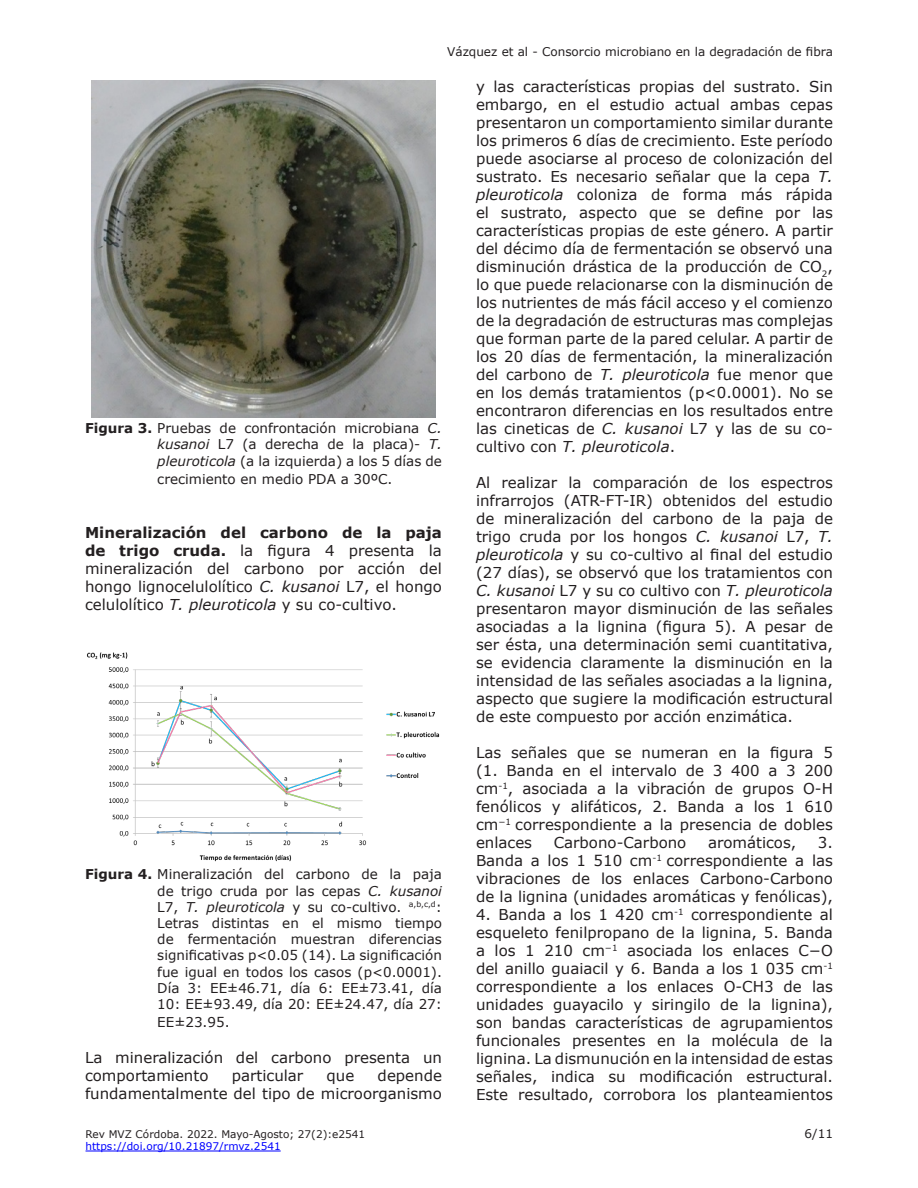
<style>
.page{position:relative;width:918px;height:1188px;background:#fff}
.page>*{position:absolute;margin:0;border:0;box-sizing:border-box;transform-origin:0 0}
.t1{font:15px/18px "Verdana";color:#231f20;text-align:justify}
.t2{font:13.5px/16.2px "Verdana";color:#231f20;text-align:justify}
.t3{font:12px "Verdana";color:#231f20}
.t4{font:10.5px "Verdana";color:#231f20}
.t5{font:10.5px "Verdana";color:#00f}
.s1{font-weight:700}
.s2{font-style:italic}
</style>
<div class="page">
<hr style="left:86px;top:1151px;width:195px;height:1px;background:#00f">
<img style="left:91px;top:81px;width:345px;height:336px">
<img style="left:87px;top:652px;width:353px;height:210px">
<p class="t3" style="left:447px;top:43px;width:387px">Vázquez et al - Consorcio microbiano en la degradación de fibra</p>
<p class="t2" style="left:157px;top:420px;width:286px;text-indent:-72px"><span class="s1">Figura 3.</span> Pruebas de confrontación microbiana <span class="s2">C. kusanoi</span> L7 (a derecha de la placa)- <span class="s2">T. pleuroticola</span> (a la izquierda) a los 5 días de</p>
<p class="t2" style="left:157px;top:471px;width:237px">crecimiento en medio PDA a 30ºC.</p>
<p class="t1" style="left:85px;top:523px;width:358px"><span class="s1">Mineralización del carbono de la paja de trigo cruda.</span> la figura 4 presenta la mineralización del carbono por acción del hongo lignocelulolítico <span class="s2">C. kusanoi</span> L7, el hongo celulolítico <span class="s2">T. pleuroticola</span> y su co-cultivo.</p>
<p class="t2" style="left:157px;top:866px;width:286px;text-indent:-72px"><span class="s1">Figura 4.</span> Mineralización del carbono de la paja de trigo cruda por las cepas <span class="s2">C. kusanoi </span>L7, <span class="s2">T. pleuroticola</span> y su co-cultivo. <sup>a,b,c,d</sup>:<br>Letras distintas en el mismo tiempo de fermentación muestran diferencias significativas p&lt;0.05 (14). La significación fue igual en todos los casos (p&lt;0.0001).<br>Día 3: EE±46.71, día 6: EE±73.41, día 10: EE±93.49, día 20: EE±24.47, día 27:</p>
<p class="t2" style="left:157px;top:1014px;width:74px">EE±23.95.</p>
<p class="t1" style="left:85px;top:1048px;width:358px">La mineralización del carbono presenta un comportamiento</p>
<p class="t1" style="left:85px;top:1066px;width:358px;text-align:right">depende<br>fundamentalmente del tipo de microorganismo</p>
<p class="t1" style="left:232px;top:1066px;width:73px">particular</p>
<p class="t1" style="left:327px;top:1066px;width:29px">que</p>
<p class="t4" style="left:86px;top:1127px;width:281px">Rev MVZ Córdoba. 2022. Mayo-Agosto; 27(2):e2541</p>
<p class="t5" style="left:86px;top:1139px;width:197px">https://doi.org/10.21897/rmvz.2541</p>
<p class="t1" style="left:476px;top:78px;width:358px">y las características propias del sustrato. Sin embargo, en el estudio actual ambas cepas presentaron un comportamiento similar durante los primeros 6 días de crecimiento. Este período puede asociarse al proceso de colonización del sustrato. Es necesario señalar que la cepa <span class="s2">T. pleuroticola</span> coloniza de forma más rápida el sustrato, aspecto que se define por las características propias de este género. A partir del décimo día de fermentación se observó una disminución drástica de la producción de CO<sub>2</sub>, lo que puede relacionarse con la disminución de los nutrientes de más fácil acceso y el comienzo de la degradación de estructuras mas complejas que forman parte de la pared celular. A partir de los 20 días de fermentación, la mineralización del carbono de <span class="s2">T. pleuroticola</span> fue menor que en los demás tratamientos (p&lt;0.0001). No se encontraron diferencias en los resultados entre las cineticas de <span class="s2">C. kusanoi</span> L7 y las de su co&shy;cultivo con <span class="s2">T. pleuroticola</span>.</p>
<p class="t1" style="left:476px;top:474px;width:358px">Al realizar la comparación de los espectros infrarrojos (ATR-FT-IR) obtenidos del estudio de mineralización del carbono de la paja de trigo cruda por los hongos <span class="s2">C. kusanoi</span> L7, <span class="s2">T. pleuroticola</span> y su co-cultivo al final del estudio (27 días), se observó que los tratamientos con <span class="s2">C. kusanoi</span> L7 y su co cultivo con <span class="s2">T. pleuroticola </span>presentaron mayor disminución de las señales asociadas a la lignina (figura 5). A pesar de ser ésta, una determinación semi cuantitativa, se evidencia claramente la disminución en la intensidad de las señales asociadas a la lignina, aspecto que sugiere la modificación estructural de este compuesto por acción enzimática.</p>
<p class="t1" style="left:476px;top:744px;width:358px">Las señales que se numeran en la figura 5 (1. Banda en el intervalo de 3 400 a 3 200 cm<sup>-1</sup>, asociada a la vibración de grupos O-H fenólicos y alifáticos, 2. Banda a los 1 610 cm<sup>−1</sup> correspondiente a la presencia de dobles enlaces</p>
<p class="t1" style="left:554px;top:834px;width:134px">Carbono-Carbono</p>
<p class="t1" style="left:708px;top:834px;width:90px">aromáticos,</p>
<p class="t1" style="left:476px;top:834px;width:358px;text-indent:342px">3.<br>Banda a los 1 510 cm<sup>-1</sup> correspondiente a las vibraciones de los enlaces Carbono-Carbono de la lignina (unidades aromáticas y fenólicas),</p>
<p class="t1" style="left:476px;top:906px;width:358px">4. Banda a los 1 420 cm<sup>-1</sup> correspondiente al esqueleto fenilpropano de la lignina, 5. Banda a los 1 210 cm<sup>−1</sup> asociada los enlaces C−O del anillo guaiacil y 6. Banda a los 1 035 cm<sup>-1 </sup>correspondiente a los enlaces O-CH3 de las unidades guayacilo y siringilo de la lignina), son bandas características de agrupamientos funcionales presentes en la molécula de la lignina. La dismunución en la intensidad de estas señales, indica su modificación estructural.<br>Este resultado, corrobora los planteamientos</p>
<p class="t3" style="left:805px;top:1125px;width:30px">6/11</p>
</div>
